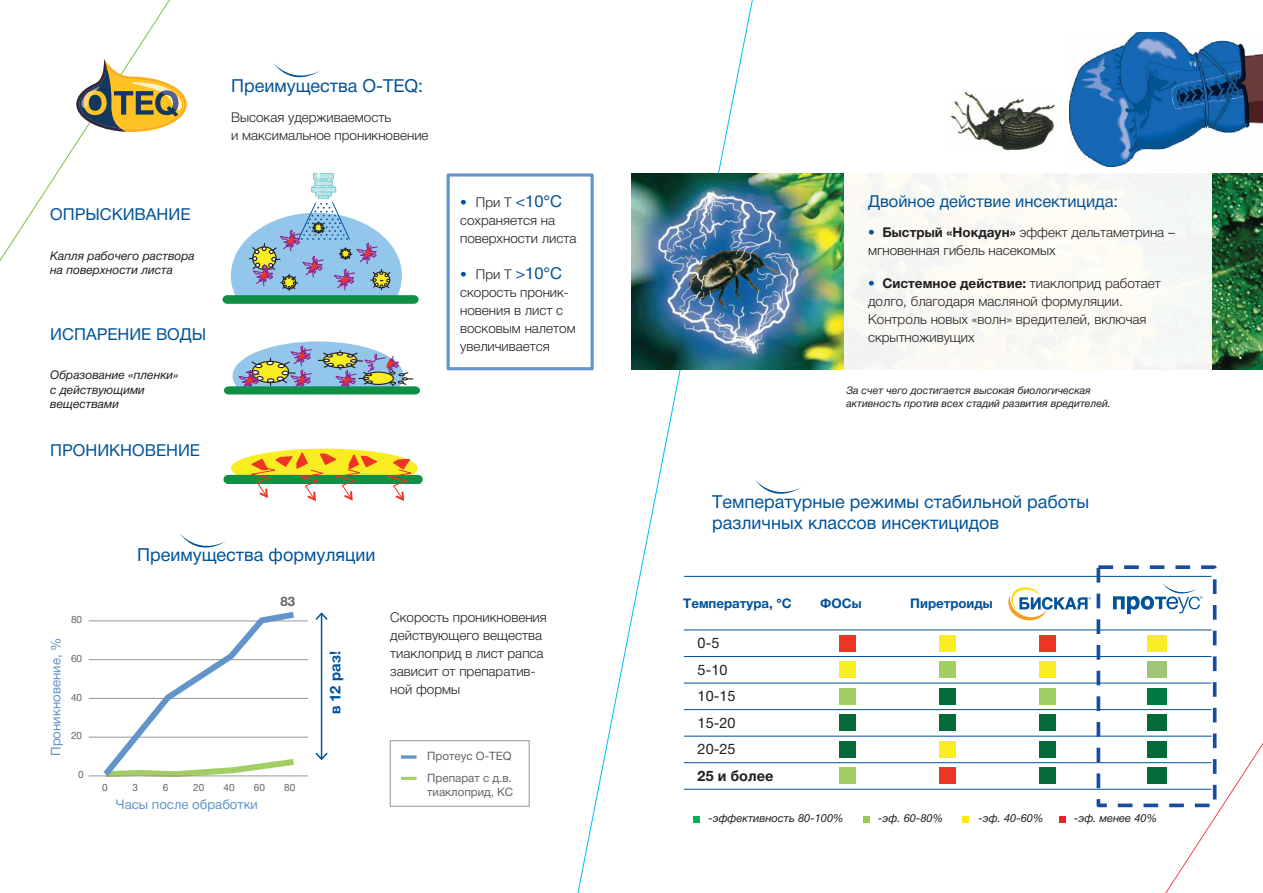
<style>
.page{position:relative;width:1263px;height:893px;background:#fff}
.page>*{position:absolute;margin:0;border:0;box-sizing:border-box;transform-origin:0 0}
.t1{font:18px/21.6px "Helvetica Neue Cyr";color:#005399}
.t2{font:16.5px "Helvetica Neue Cyr";color:#005399}
.t3{font:700 14.85px "Helvetica Neue Cyr";color:#005399}
.t4{font:14.55px/26.5px "Helvetica Neue Cyr";color:#231f20}
.t5{font:700 14.55px "Helvetica Neue Cyr";color:#231f20}
.t6{font:300 13.5px/18px "Helvetica Neue Cyr";color:#231f20}
.t7{font:700 13.35px "Helvetica Neue Cyr";color:#005399}
.t8{font:13.2px "Helvetica Neue Cyr";color:#6195c9}
.t9{font:700 13.2px "Helvetica Neue Cyr";color:#636466}
.t10{font:italic 12px/14.4px "Helvetica Neue Cyr";color:#231f20}
.t11{font:11.55px/22.4px "Helvetica Neue Cyr";color:#636466}
.t12{font:italic 11.1px "Helvetica Neue Cyr";color:#231f20}
.t13{font:italic 10.5px/12.6px "Helvetica Neue Cyr";color:#231f20}
.t14{font:10.05px "Helvetica Neue Cyr";color:#636466}
.s1{font-weight:300;font-size:13.5px}
.s2{font-weight:300;font-size:13.5px;color:#231f20}
.s3{color:#005399}
.s4{font-weight:700}
</style>
<div class="page">
<svg style="left:574px;top:0;width:182px;height:893px"></svg>
<svg style="left:1156px;top:723px;width:107px;height:170px"></svg>
<svg style="left:0;top:0;width:170px;height:262px"></svg>
<img style="left:1212px;top:173px;width:51px;height:197px">
<div style="left:631px;top:173px;width:581px;height:197px;background:#faf9f3"></div>
<svg style="left:224px;top:341px;width:196px;height:53px"></svg>
<div style="left:222px;top:295px;width:197px;height:9px;background:#0f9045;border-radius:5px"></div>
<div style="left:313px;top:173px;width:21px;height:7px;border:1px solid #7cced2"></div>
<svg style="left:231px;top:174px;width:171px;height:122px"></svg>
<div style="left:223px;top:475px;width:200px;height:9px;background:#0f9045;border-radius:5px"></div>
<svg style="left:231px;top:449px;width:187px;height:52px"></svg>
<svg style="left:180px;top:534px;width:46px;height:14px"></svg>
<svg style="left:754px;top:479px;width:47px;height:27px"></svg>
<div style="left:447px;top:173px;width:147px;height:197px;border:3px solid #6195c9"></div>
<img style="left:950px;top:91px;width:105px;height:59px">
<img style="left:1069px;top:32px;width:194px;height:135px">
<img style="left:631px;top:173px;width:213px;height:197px">
<div style="left:839px;top:635px;width:17px;height:16px;background:#ee3424"></div>
<div style="left:939px;top:635px;width:16px;height:16px;background:#f8ec22"></div>
<div style="left:1039px;top:635px;width:16px;height:16px;background:#ee3424"></div>
<div style="left:1147px;top:635px;width:19px;height:16px;background:#f8ec22"></div>
<div style="left:839px;top:662px;width:17px;height:16px;background:#f8ec22"></div>
<div style="left:939px;top:662px;width:16px;height:16px;background:#a1cf63"></div>
<div style="left:1039px;top:662px;width:16px;height:16px;background:#f8ec22"></div>
<div style="left:1147px;top:662px;width:19px;height:16px;background:#a0c577"></div>
<div style="left:839px;top:688px;width:17px;height:16px;background:#a1cf63"></div>
<div style="left:939px;top:688px;width:16px;height:16px;background:#046a37"></div>
<div style="left:1039px;top:688px;width:16px;height:16px;background:#a1cf63"></div>
<div style="left:1147px;top:688px;width:19px;height:16px;background:#017941"></div>
<div style="left:839px;top:715px;width:17px;height:16px;background:#046a37"></div>
<div style="left:939px;top:715px;width:16px;height:16px;background:#046a37"></div>
<div style="left:1039px;top:715px;width:16px;height:16px;background:#046a37"></div>
<div style="left:1147px;top:715px;width:19px;height:16px;background:#046a37"></div>
<div style="left:839px;top:741px;width:17px;height:16px;background:#046a37"></div>
<div style="left:939px;top:741px;width:16px;height:16px;background:#f8ec22"></div>
<div style="left:1039px;top:741px;width:16px;height:16px;background:#046a37"></div>
<div style="left:1147px;top:741px;width:19px;height:16px;background:#046a37"></div>
<div style="left:839px;top:768px;width:17px;height:16px;background:#a1cf63"></div>
<div style="left:939px;top:768px;width:16px;height:16px;background:#ee3424"></div>
<div style="left:1039px;top:768px;width:16px;height:16px;background:#046a37"></div>
<div style="left:1147px;top:768px;width:19px;height:16px;background:#046a37"></div>
<hr style="left:684px;top:630px;width:527px;height:1px;background:#005399">
<hr style="left:684px;top:656px;width:527px;height:1px;background:#005399">
<hr style="left:684px;top:683px;width:527px;height:1px;background:#005399">
<hr style="left:684px;top:709px;width:527px;height:1px;background:#005399">
<hr style="left:684px;top:736px;width:527px;height:1px;background:#005399">
<hr style="left:684px;top:762px;width:527px;height:1px;background:#005399">
<hr style="left:684px;top:576px;width:527px;height:1px;background:#005399">
<hr style="left:684px;top:789px;width:527px;height:1px;background:#005399">
<div style="left:1096px;top:565px;width:120px;height:242px;border:4px dashed #164da1"></div>
<div style="left:693px;top:816px;width:7px;height:6px;background:#04b04f"></div>
<div style="left:863px;top:816px;width:7px;height:6px;background:#94c954"></div>
<svg style="left:962px;top:816px;width:6px;height:6px"></svg>
<div style="left:1059px;top:816px;width:7px;height:6px;background:#ed2224"></div>
<hr style="left:89px;top:621px;width:219px;height:1px;background:#989797">
<hr style="left:89px;top:659px;width:219px;height:1px;background:#989797">
<hr style="left:89px;top:698px;width:219px;height:1px;background:#989797">
<hr style="left:89px;top:737px;width:219px;height:1px;background:#989797">
<hr style="left:89px;top:776px;width:219px;height:1px;background:#989797">
<hr style="left:321px;top:614px;width:1px;height:145px;background:#005399">
<svg style="left:315px;top:612px;width:13px;height:8px"></svg>
<svg style="left:315px;top:753px;width:13px;height:7px"></svg>
<svg style="left:401px;top:755px;width:15px;height:4px"></svg>
<hr style="left:401px;top:777px;width:15px;height:3px;background:#a1cf63">
<svg style="left:97px;top:611px;width:203px;height:167px"></svg>
<div style="left:390px;top:740px;width:139px;height:67px;border:1px solid #989797"></div>
<svg style="left:1008px;top:587px;width:83px;height:34px"></svg>
<svg style="left:1113px;top:583px;width:89px;height:31px"></svg>
<svg style="left:274px;top:63px;width:46px;height:15px"></svg>
<svg style="left:76px;top:59px;width:111px;height:73px"></svg>
<h1 class="t1" style="left:231px;top:75px;width:194px">Преимущества O-TEQ:</h1>
<p class="t2" style="left:50px;top:206px;width:142px">ОПРЫСКИВАНИЕ</p>
<p class="t10" style="left:50px;top:249px;width:146px">Капля рабочего раствора на поверхности листа</p>
<p class="t2" style="left:50px;top:325px;width:157px">ИСПАРЕНИЕ ВОДЫ</p>
<p class="t10" style="left:50px;top:368px;width:130px">Образование «пленки» с действующими веществами</p>
<p class="t2" style="left:50px;top:441px;width:151px">ПРОНИКНОВЕНИЕ</p>
<p class="t6" style="left:231px;top:109px;width:199px">Высокая удерживаемость<br>и максимальное проникновение</p>
<p class="t2" style="left:460px;top:193px;width:103px"><span class="s1">•</span> <span class="s2">При Т</span> &lt;10°C</p>
<p class="t6" style="left:460px;top:212px;width:118px">сохраняется на поверхности листа</p>
<p class="t2" style="left:460px;top:265px;width:103px"><span class="s1">•</span> <span class="s2">При Т</span> &gt;10°C</p>
<p class="t6" style="left:460px;top:284px;width:117px">скорость проник&shy;новения в лист с восковым налетом увеличивается</p>
<h1 class="t1" style="left:137px;top:544px;width:240px">Преимущества формуляции</h1>
<p class="t9" style="left:280px;top:594px;width:16px">83</p>
<p class="t8" style="left:49px;top:756px;width:120px;rotate:-90deg">Проникновение, %</p>
<p class="t14" style="left:71px;top:614px;width:13px">80</p>
<p class="t14" style="left:71px;top:653px;width:13px">60</p>
<p class="t14" style="left:71px;top:692px;width:13px">40</p>
<p class="t14" style="left:71px;top:730px;width:13px">20</p>
<p class="t14" style="left:78px;top:769px;width:7px">0</p>
<p class="t14" style="left:102px;top:782px;width:7px">0</p>
<p class="t14" style="left:132px;top:782px;width:7px">3</p>
<p class="t14" style="left:163px;top:782px;width:7px">6</p>
<p class="t14" style="left:193px;top:782px;width:13px">20</p>
<p class="t14" style="left:223px;top:782px;width:13px">40</p>
<p class="t14" style="left:254px;top:782px;width:13px">60</p>
<p class="t14" style="left:284px;top:782px;width:13px">80</p>
<p class="t8" style="left:116px;top:797px;width:144px">Часы после обработки</p>
<p class="t3" style="left:327px;top:714px;width:65px;rotate:-90deg">в 12 раз!</p>
<p class="t6" style="left:390px;top:608px;width:158px">Скорость проникновения действующего вещества тиаклоприд в лист рапса зависит от препаратив&shy;ной формы</p>
<p class="t11" style="left:427px;top:745px;width:86px">Протеус O-TEQ<br>Препарат с д.в.</p>
<p class="t11" style="left:427px;top:781px;width:88px">тиаклоприд, КС</p>
<p class="t2" style="left:868px;top:192px;width:251px">Двойное действие инсектицида:</p>
<p class="t6" style="left:868px;top:224px;width:308px"><span class="s3">•</span> <span class="s4">Быстрый «Нокдаун»</span> эффект дельтаметрина – мгновенная гибель насекомых</p>
<p class="t6" style="left:868px;top:275px;width:294px"><span class="s3">•</span> <span class="s4">Системное действие:</span> тиаклоприд работает долго, благодаря масляной формуляции.<br>Контроль новых «волн» вредителей, включая скрытноживущих</p>
<p class="t13" style="left:846px;top:384px;width:266px">За счет чего достигается высокая биологическая активность против всех стадий развития вредителей.</p>
<h1 class="t1" style="left:712px;top:491px;width:378px">Температурные режимы стабильной работы различных классов инсектицидов</h1>
<p class="t7" style="left:683px;top:596px;width:110px">Температура, °С</p>
<p class="t7" style="left:820px;top:596px;width:43px">ФОСы</p>
<p class="t7" style="left:910px;top:596px;width:84px">Пиретроиды</p>
<p class="t4" style="left:698px;top:630px;width:39px">0-5<br>5-10<br>10-15<br>15-20<br>20-25</p>
<p class="t5" style="left:698px;top:768px;width:77px">25 и более</p>
<p class="t12" style="left:708px;top:812px;width:137px">-эффективность 80-100%</p>
<p class="t12" style="left:878px;top:812px;width:66px">-эф. 60-80%</p>
<p class="t12" style="left:978px;top:812px;width:66px">-эф. 40-60%</p>
<p class="t12" style="left:1074px;top:812px;width:84px">-эф. менее 40%</p>
</div>
